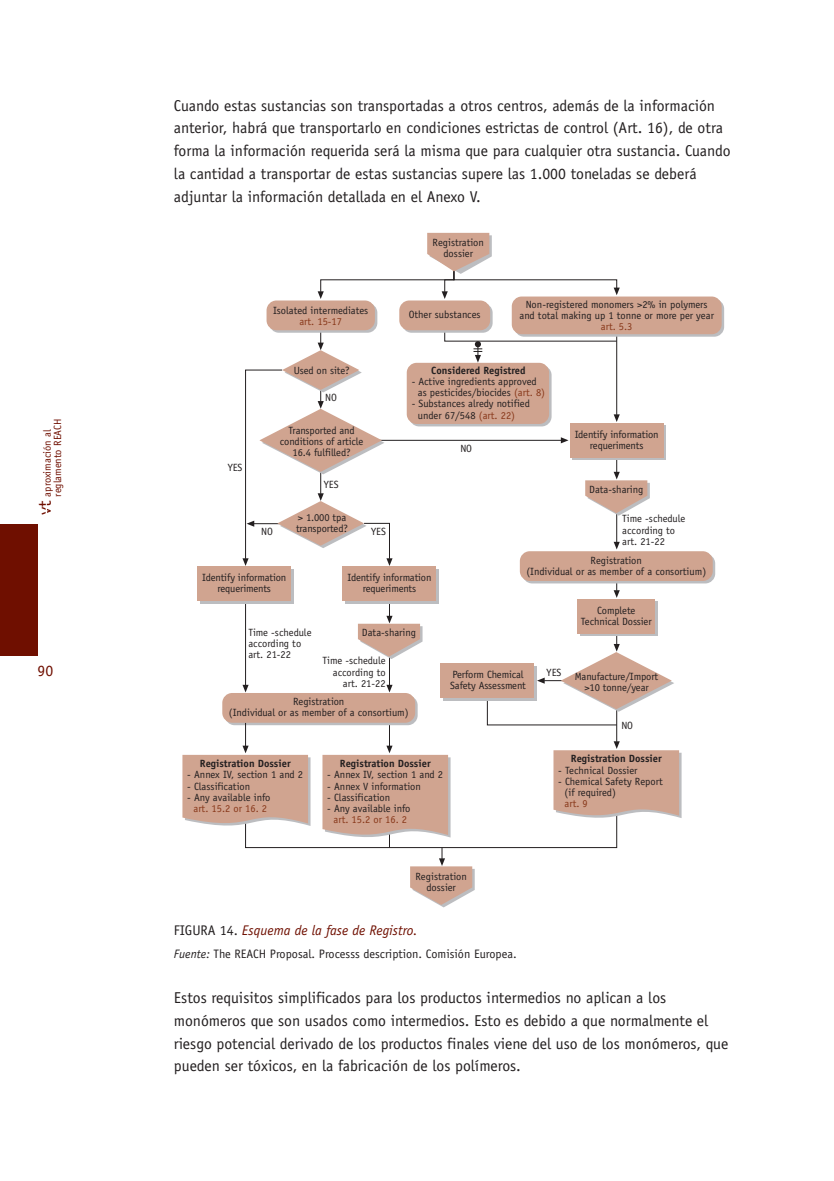
<style>
.page{position:relative;width:834px;height:1181px;background:#fff}
.page>*{position:absolute;margin:0;border:0;box-sizing:border-box;transform-origin:0 0}
.t1{font:15.75px/22.8px "Officina Sans";color:#231f20}
.t2{font:15.75px "Officina Sans";color:#6f0f00}
.t3{font:italic 14px "Officina Sans";color:#6f0f00}
.t4{font:12.25px "Officina Sans";color:#231f20}
.t5{font:10.5px/11.2px "Officina Sans";color:#231f20;text-align:center}
.t6{font:700 10.5px "Officina Sans";color:#231f20}
.t7{font:10.5px "Officina Sans";color:#88381a}
.t8{font:10.5px/10.5px "Officina Sans";color:#6f0f00}
.s1{font-size:18.38px}
.s2{color:#88381a}
.s3{font-style:normal;color:#231f20}
.s4{font-style:italic}
</style>
<div class="page">
<svg style="left:0;top:232px;width:725px;height:676px"></svg>
<p class="t8" style="left:43px;top:497px;width:79px;text-indent:-18px;rotate:-90deg"><span class="s1">vt</span> aproximación al reglamento REACH</p>
<h1 class="t2" style="left:37px;top:665px;width:17px">90</h1>
<p class="t1" style="left:174px;top:95px;width:558px">Cuando estas sustancias son transportadas a otros centros, además de la información anterior, habrá que transportarlo en condiciones estrictas de control (Art. 16), de otra forma la información requerida será la misma que para cualquier otra sustancia. Cuando la cantidad a transportar de estas sustancias supere las 1.000 toneladas se deberá adjuntar la información detallada en el Anexo V.</p>
<p class="t5" style="left:228px;top:462px;width:16px">YES</p>
<p class="t5" style="left:273px;top:305px;width:97px">Isolated intermediates</p>
<p class="t7" style="left:299px;top:317px;width:44px">art. 15-17</p>
<p class="t5" style="left:294px;top:365px;width:57px">Used on site?</p>
<p class="t5" style="left:325px;top:393px;width:13px">NO</p>
<p class="t5" style="left:280px;top:426px;width:85px">Transported and conditions of article<br>16.4 fulfilled?</p>
<p class="t5" style="left:324px;top:480px;width:16px">YES</p>
<p class="t5" style="left:296px;top:512px;width:53px;text-align:left">&gt; 1.000 tpa transported?</p>
<p class="t5" style="left:261px;top:526px;width:13px">NO</p>
<p class="t5" style="left:371px;top:526px;width:16px">YES</p>
<p class="t5" style="left:433px;top:238px;width:53px">Registration dossier</p>
<p class="t5" style="left:409px;top:309px;width:73px">Other substances</p>
<p class="t5" style="left:519px;top:299px;width:196px">Non-registered monomers &gt;2% in polymers and total making up 1 tonne or more per year</p>
<p class="t7" style="left:601px;top:322px;width:33px">art. 5.3</p>
<p class="t6" style="left:431px;top:366px;width:96px">Considered Registred</p>
<p class="t5" style="left:418px;top:377px;width:129px;text-align:left;text-indent:-6px">- Active ingredients approved as pesticides/biocides <span class="s2">(art. 8)</span></p>
<p class="t5" style="left:418px;top:399px;width:114px;text-align:left;text-indent:-6px">- Substances alredy notified under 67/548 <span class="s2">(art. 22)</span></p>
<p class="t5" style="left:460px;top:443px;width:13px">NO</p>
<p class="t5" style="left:575px;top:429px;width:86px">Identify information requeriments</p>
<p class="t5" style="left:589px;top:484px;width:56px">Data-sharing</p>
<p class="t5" style="left:622px;top:514px;width:65px;text-align:left">Time -schedule according to art. 21-22</p>
<p class="t5" style="left:202px;top:573px;width:86px">Identify information requeriments</p>
<p class="t5" style="left:347px;top:573px;width:86px">Identify information requeriments</p>
<p class="t5" style="left:248px;top:627px;width:65px">Time -schedule</p>
<p class="t5" style="left:362px;top:628px;width:56px">Data-sharing</p>
<p class="t5" style="left:248px;top:638px;width:54px;text-align:left">according to art. 21-22</p>
<p class="t5" style="left:229px;top:697px;width:181px">Registration<br>(Individual or as member of a consortium)</p>
<p class="t5" style="left:322px;top:656px;width:65px;text-align:right">Time -schedule according to art. 21-22</p>
<p class="t5" style="left:526px;top:555px;width:181px">Registration<br>(Individual or as member of a consortium)</p>
<p class="t5" style="left:581px;top:605px;width:72px">Complete<br>Technical Dossier</p>
<p class="t5" style="left:450px;top:670px;width:77px;text-align:left">Perform Chemical<br>Safety Assessment</p>
<p class="t5" style="left:547px;top:668px;width:16px">YES</p>
<p class="t5" style="left:575px;top:672px;width:85px">Manufacture/Import &gt;10 tonne/year</p>
<p class="t5" style="left:621px;top:721px;width:13px">NO</p>
<p class="t6" style="left:200px;top:759px;width:92px">Registration Dossier</p>
<p class="t5" style="left:187px;top:770px;width:117px">- Annex IV, section 1 and 2</p>
<p class="t5" style="left:187px;top:781px;width:64px">- Classification</p>
<p class="t5" style="left:187px;top:792px;width:85px">- Any available info</p>
<p class="t7" style="left:193px;top:804px;width:75px">art. 15.2 or 16. 2</p>
<p class="t6" style="left:340px;top:759px;width:92px">Registration Dossier</p>
<p class="t5" style="left:327px;top:770px;width:117px">- Annex IV, section 1 and 2</p>
<p class="t5" style="left:327px;top:781px;width:95px">- Annex V information</p>
<p class="t5" style="left:327px;top:792px;width:64px">- Classification</p>
<p class="t5" style="left:327px;top:804px;width:85px">- Any available info</p>
<p class="t7" style="left:333px;top:816px;width:75px">art. 15.2 or 16. 2</p>
<p class="t5" style="left:415px;top:871px;width:53px">Registration dossier</p>
<p class="t6" style="left:571px;top:755px;width:92px">Registration Dossier</p>
<p class="t5" style="left:558px;top:765px;width:81px">- Technical Dossier</p>
<p class="t5" style="left:564px;top:777px;width:100px;text-align:left;text-indent:-6px">- Chemical Safety Report (if required)</p>
<p class="t7" style="left:564px;top:800px;width:25px">art. 9</p>
<h2 class="t3" style="left:174px;top:925px;width:245px"><span class="s3">FIGURA 14.</span> Esquema de la fase de Registro.</h2>
<p class="t4" style="left:174px;top:949px;width:344px"><span class="s4">Fuente:</span> The REACH Proposal. Processs description. Comisión Europea.</p>
<p class="t1" style="left:174px;top:988px;width:556px">Estos requisitos simplificados para los productos intermedios no aplican a los monómeros que son usados como intermedios. Esto es debido a que normalmente el riesgo potencial derivado de los productos finales viene del uso de los monómeros, que pueden ser tóxicos, en la fabricación de los polímeros.</p>
</div>
